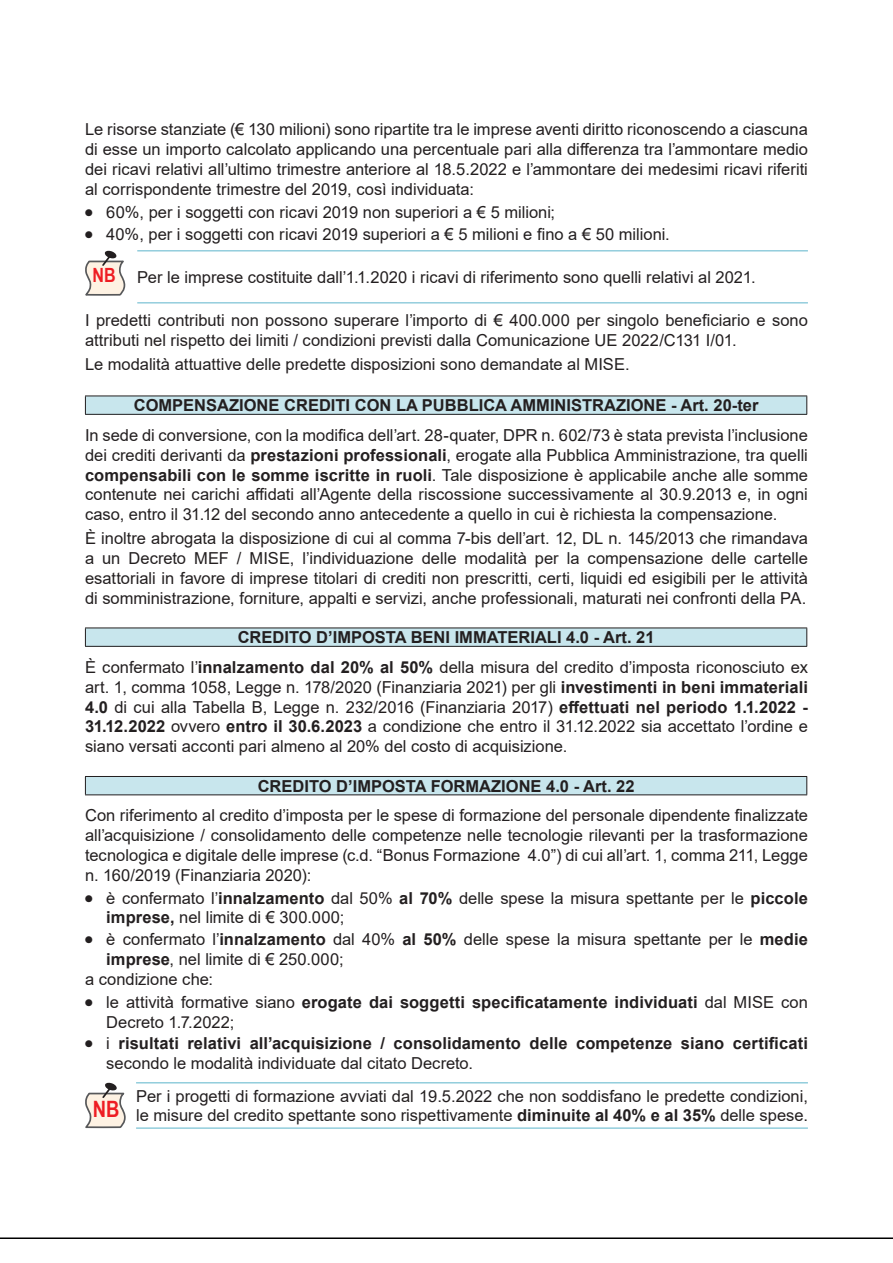
<style>
.page{position:relative;width:893px;height:1263px;background:#fff}
.page>*{position:absolute;margin:0;border:0;box-sizing:border-box;transform-origin:0 0}
.t1{font:700 22.5px "Arial Narrow";color:#ee1d23}
.t2{font:16.5px/19.8px "Arial";color:#231f20;text-align:justify}
.t3{font:700 16.5px/29.7px "Arial";color:#231f20;text-align:center}
.s1{font-family:"Arial Narrow";font-weight:700;font-size:19.65px;color:#ee1d23}
.s2{font-weight:700}
.s3{font-weight:400}
</style>
<div class="page">
<hr style="left:137px;top:250px;width:671px;height:1px;background:#92cddc">
<hr style="left:137px;top:302px;width:671px;height:2px;background:#92cddc">
<svg style="left:85px;top:250px;width:41px;height:46px"></svg>
<div style="left:85px;top:396px;width:722px;height:18px;background:#c8e6ed"></div>
<hr style="left:85px;top:396px;width:722px;height:1px;background:#231f20">
<svg style="left:85px;top:396px;width:1px;height:18px"></svg>
<svg style="left:806px;top:396px;width:1px;height:18px"></svg>
<hr style="left:85px;top:414px;width:722px;height:1px;background:#231f20">
<div style="left:85px;top:628px;width:722px;height:18px;background:#c8e6ed"></div>
<hr style="left:85px;top:627px;width:722px;height:1px;background:#231f20">
<svg style="left:85px;top:628px;width:1px;height:18px"></svg>
<svg style="left:806px;top:628px;width:1px;height:18px"></svg>
<hr style="left:85px;top:646px;width:722px;height:1px;background:#231f20">
<div style="left:85px;top:776px;width:722px;height:19px;background:#c8e6ed"></div>
<hr style="left:85px;top:776px;width:722px;height:1px;background:#231f20">
<svg style="left:85px;top:777px;width:1px;height:17px"></svg>
<svg style="left:806px;top:777px;width:1px;height:17px"></svg>
<hr style="left:85px;top:794px;width:722px;height:1px;background:#231f20">
<hr style="left:136px;top:1082px;width:672px;height:1px;background:#92cddc">
<hr style="left:136px;top:1127px;width:672px;height:2px;background:#92cddc">
<svg style="left:85px;top:1082px;width:41px;height:47px"></svg>
<hr style="left:0;top:1237px;width:893px;height:2px;background:#000">
<p class="t2" style="left:85px;top:120px;width:724px">Le risorse stanziate (€ 130 milioni) sono ripartite tra le imprese aventi diritto riconoscendo a ciascuna di esse un importo calcolato applicando una percentuale pari alla differenza tra l’ammontare medio dei ricavi relativi all’ultimo trimestre anteriore al 18.5.2022 e l’ammontare dei medesimi ricavi riferiti al corrispondente trimestre del 2019, così individuata:</p>
<p class="t2" style="left:106px;top:201px;width:565px;line-height:22.4px">60%, per i soggetti con ricavi 2019 non superiori a € 5 milioni;<br>40%, per i soggetti con ricavi 2019 superiori a € 5 milioni e fino a € 50 milioni.</p>
<p class="t2" style="left:93px;top:267px;width:664px"><span class="s1">NB</span> Per le imprese costituite dall’1.1.2020 i ricavi di riferimento sono quelli relativi al 2021.</p>
<p class="t2" style="left:85px;top:310px;width:724px">I predetti contributi non possono superare l’importo di € 400.000 per singolo beneficiario e sono attributi nel rispetto dei limiti / condizioni previsti dalla Comunicazione UE 2022/C131 I/01.</p>
<p class="t2" style="left:85px;top:354px;width:546px">Le modalità attuattive delle predette disposizioni sono demandate al MISE.</p>
<p class="t3" style="left:134px;top:391px;width:626px">COMPENSAZIONE CREDITI CON LA PUBBLICA AMMINISTRAZIONE - Art. 20-ter</p>
<p class="t2" style="left:85px;top:425px;width:724px">In sede di conversione, con la modifica dell’art. 28-quater, DPR n. 602/73 è stata prevista l’inclusione dei crediti derivanti da <span class="s2">prestazioni professionali</span>, erogate alla Pubblica Amministrazione, tra quelli <span class="s2">compensabili con le somme iscritte in ruoli</span>. Tale disposizione è applicabile anche alle somme contenute nei carichi affidati all’Agente della riscossione successivamente al 30.9.2013 e, in ogni caso, entro il 31.12 del secondo anno antecedente a quello in cui è richiesta la compensazione.</p>
<p class="t2" style="left:85px;top:528px;width:724px">È inoltre abrogata la disposizione di cui al comma 7-bis dell’art. 12, DL n. 145/2013 che rimandava a un Decreto MEF / MISE, l’individuazione delle modalità per la compensazione delle cartelle esattoriali in favore di imprese titolari di crediti non prescritti, certi, liquidi ed esigibili per le attività di somministrazione, forniture, appalti e servizi, anche professionali, maturati nei confronti della PA.</p>
<p class="t3" style="left:85px;top:623px;width:724px">CREDITO D’IMPOSTA BENI IMMATERIALI 4.0 - Art. 21<br><span class="s3">È confermato l’</span>innalzamento dal 20% al 50% <span class="s3">della misura del credito d’imposta riconosciuto ex</span></p>
<p class="t2" style="left:85px;top:677px;width:724px">art. 1, comma 1058, Legge n. 178/2020 (Finanziaria 2021) per gli <span class="s2">investimenti in beni immateriali 4.0</span> di cui alla Tabella B, Legge n. 232/2016 (Finanziaria 2017) <span class="s2">effettuati nel periodo 1.1.2022 - 31.12.2022</span> ovvero <span class="s2">entro il 30.6.2023</span> a condizione che entro il 31.12.2022 sia accettato l’ordine e siano versati acconti pari almeno al 20% del costo di acquisizione.</p>
<p class="t3" style="left:258px;top:771px;width:378px">CREDITO D’IMPOSTA FORMAZIONE 4.0 - Art. 22</p>
<p class="t2" style="left:85px;top:806px;width:724px">Con riferimento al credito d’imposta per le spese di formazione del personale dipendente finalizzate all’acquisizione / consolidamento delle competenze nelle tecnologie rilevanti per la trasformazione tecnologica e digitale delle imprese (c.d. “Bonus Formazione 4.0”) di cui all’art. 1, comma 211, Legge n. 160/2019 (Finanziaria 2020):</p>
<p class="t2" style="left:106px;top:888px;width:703px">è confermato l’<span class="s2">innalzamento</span> dal 50% <span class="s2">al 70%</span> delle spese la misura spettante per le <span class="s2">piccole imprese,</span> nel limite di € 300.000;</p>
<p class="t2" style="left:106px;top:929px;width:703px">è confermato l’<span class="s2">innalzamento</span> dal 40% <span class="s2">al 50%</span> delle spese la misura spettante per le <span class="s2">medie</span></p>
<p class="t2" style="left:106px;top:949px;width:239px"><span class="s2">imprese</span>, nel limite di € 250.000;</p>
<p class="t2" style="left:85px;top:969px;width:130px">a condizione che:</p>
<p class="t2" style="left:106px;top:992px;width:703px">le attività formative siano <span class="s2">erogate dai soggetti specificatamente individuati</span> dal MISE con<br>Decreto 1.7.2022;</p>
<p class="t3" style="left:106px;top:1034px;width:703px;line-height:19.8px;text-align:left"><span class="s3">i</span> risultati relativi all’acquisizione / consolidamento delle competenze siano certificati <span class="s3">secondo le modalità individuate dal citato Decreto.</span></p>
<h1 class="t1" style="left:93px;top:1091px;width:28px">NB</h1>
<p class="t2" style="left:136px;top:1086px;width:673px">Per i progetti di formazione avviati dal 19.5.2022 che non soddisfano le predette condizioni, le misure del credito spettante sono rispettivamente <span class="s2">diminuite al 40% e al 35%</span> delle spese.</p>
</div>
